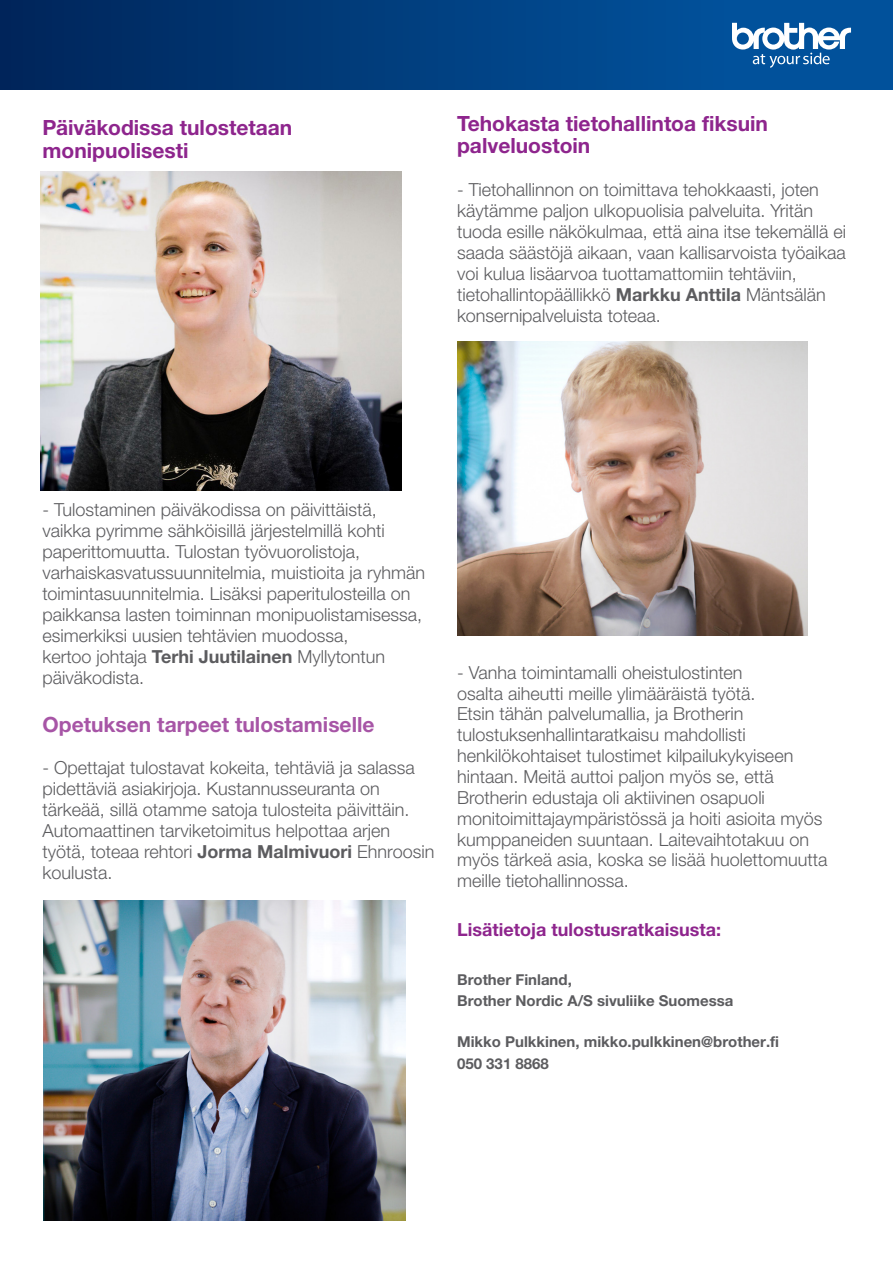
<style>
.page{position:relative;width:893px;height:1263px;background:#fff}
.page>*{position:absolute;margin:0;border:0;box-sizing:border-box;transform-origin:0 0}
.t1{font:700 21px/22.5px "Helvetica Neue LTW1 G";color:#8e258d}
.t2{font:700 21px "Helvetica Neue LTW1 G";color:#a755a6}
.t3{font:300 18px/21px "Helvetica Neue LTW1 G";color:#5c5c5f}
.t4{font:700 18px "Helvetica Neue LTW1 G";color:#8e258d}
.t5{font:700 15px/21px "Helvetica Neue LTW1 G";color:#5c5c5f}
.s1{font-weight:700}
</style>
<div class="page">
<img style="left:457px;top:341px;width:351px;height:295px">
<div style="left:0;top:0;width:733px;height:89px;background:linear-gradient(to right,#00255a,#01529c)"></div>
<div style="left:731px;top:0;width:162px;height:89px;background:#01519b"></div>
<svg style="left:732px;top:23px;width:119px;height:45px"></svg>
<img style="left:40px;top:171px;width:362px;height:319px">
<img style="left:44px;top:900px;width:361px;height:320px">
<p class="t1" style="left:43px;top:116px;width:251px">Päiväkodissa tulostetaan monipuolisesti</p>
<p class="t1" style="left:457px;top:112px;width:312px">Tehokasta tietohallintoa fiksuin palveluostoin</p>
<p class="t3" style="left:457px;top:179px;width:390px">- Tietohallinnon on toimittava tehokkaasti, joten käytämme paljon ulkopuolisia palveluita. Yritän tuoda esille näkökulmaa, että aina itse tekemällä ei saada säästöjä aikaan, vaan kallisarvoista työaikaa voi kulua lisäarvoa tuottamattomiin tehtäviin, tietohallintopäällikkö <span class="s1">Markku Anttila</span> Mäntsälän konsernipalveluista toteaa.</p>
<p class="t3" style="left:43px;top:499px;width:384px">- Tulostaminen päiväkodissa on päivittäistä, vaikka pyrimme sähköisillä järjestelmillä kohti paperittomuutta. Tulostan työvuorolistoja, varhaiskasvatussuunnitelmia, muistioita ja ryhmän toimintasuunnitelmia. Lisäksi paperitulosteilla on paikkansa lasten toiminnan monipuolistamisessa, esimerkiksi uusien tehtävien muodossa,<br>kertoo johtaja <span class="s1">Terhi Juutilainen</span> Myllytontun päiväkodista.</p>
<p class="t2" style="left:43px;top:711px;width:334px">Opetuksen tarpeet tulostamiselle</p>
<p class="t3" style="left:43px;top:757px;width:393px">- Opettajat tulostavat kokeita, tehtäviä ja salassa pidettäviä asiakirjoja. Kustannusseuranta on tärkeää, sillä otamme satoja tulosteita päivittäin.<br>Automaattinen tarviketoimitus helpottaa arjen työtä, toteaa rehtori <span class="s1">Jorma Malmivuori</span> Ehnroosin koulusta.</p>
<p class="t3" style="left:457px;top:662px;width:372px">- Vanha toimintamalli oheistulostinten<br>osalta aiheutti meille ylimääräistä työtä.<br>Etsin tähän palvelumallia, ja Brotherin tulostuksenhallintaratkaisu mahdollisti henkilökohtaiset tulostimet kilpailukykyiseen hintaan. Meitä auttoi paljon myös se, että Brotherin edustaja oli aktiivinen osapuoli monitoimittajaympäristössä ja hoiti asioita myös kumppaneiden suuntaan. Laitevaihtotakuu on myös tärkeä asia, koska se lisää huolettomuutta meille tietohallinnossa.</p>
<p class="t4" style="left:457px;top:919px;width:265px">Lisätietoja tulostusratkaisusta:</p>
<p class="t5" style="left:457px;top:969px;width:278px">Brother Finland,<br>Brother Nordic A/S sivuliike Suomessa</p>
<p class="t5" style="left:457px;top:1030px;width:323px;line-height:22.2px">Mikko Pulkkinen, mikko.pulkkinen@brother.fi<br>050 331 8868</p>
</div>
